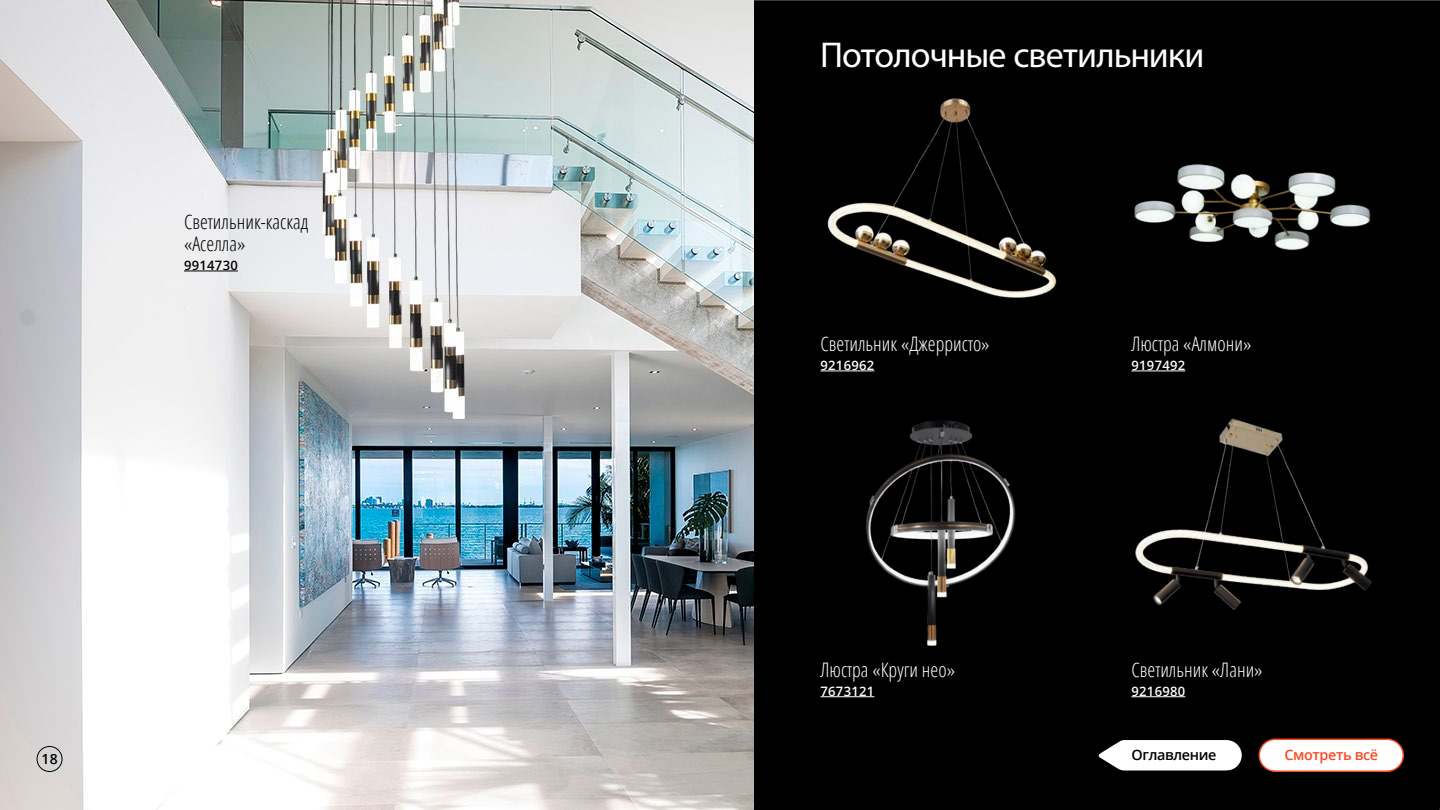
<style>
.page{position:relative;width:1440px;height:810px;background:#fff}
.page>*{position:absolute;margin:0;border:0;box-sizing:border-box;transform-origin:0 0}
.t1{font:36px "Myriad Pro";letter-spacing:-.025em;color:#fff}
.t2{font:300 condensed 20px "Open Sans";color:#fff}
.t3{font:300 condensed 20px/22px "Open Sans";color:#000}
.t4{font:600 14.4px "Open Sans";letter-spacing:-.025em;color:#fc4823}
.t5{font:600 14.4px "Open Sans";letter-spacing:-.025em;color:#000}
.t6{font:600 14px "Open Sans";color:#000}
.t7{font:600 13px "Open Sans";letter-spacing:.025em;color:#fff}
.t8{font:600 13px "Open Sans";letter-spacing:.025em;color:#000}
</style>
<div class="page">
<img style="left:0;top:0;width:754px;height:810px">
<div style="left:754px;top:1px;width:686px;height:808px;background:#000"></div>
<img style="left:827px;top:98px;width:230px;height:200px">
<img style="left:866px;top:420px;width:150px;height:226px">
<img style="left:1134px;top:164px;width:237px;height:87px">
<img style="left:1135px;top:418px;width:237px;height:192px">
<hr style="left:821px;top:371px;width:53px;height:1px;background:#fff">
<hr style="left:821px;top:696px;width:53px;height:1px;background:#fff">
<hr style="left:1131px;top:371px;width:54px;height:1px;background:#fff">
<hr style="left:1131px;top:696px;width:54px;height:1px;background:#fff">
<hr style="left:184px;top:271px;width:54px;height:1px;background:#000">
<div style="left:1259px;top:739px;width:144px;height:32px;background:#fff;border-radius:16px"></div>
<div style="left:1258px;top:739px;width:146px;height:33px;border:2px solid #fc4823;border-radius:16px"></div>
<div style="left:37px;top:746px;width:26px;height:26px;border:1px solid #000;border-radius:50%"></div>
<svg style="left:1098px;top:740px;width:144px;height:31px;background:#d7d7d7"></svg>
<div style="left:1125px;top:749px;width:98px;height:11px;background:#fff"></div>
<p class="t3" style="left:184px;top:210px;width:126px">Светильник-каскад «Аселла»</p>
<p class="t8" style="left:184px;top:256px;width:55px">9914730</p>
<h1 class="t1" style="left:820px;top:33px;width:386px">Потолочные светильники</h1>
<p class="t2" style="left:820px;top:330px;width:171px">Светильник «Джерристо»</p>
<p class="t2" style="left:1131px;top:330px;width:121px">Люстра «Алмони»</p>
<p class="t7" style="left:821px;top:356px;width:55px">9216962</p>
<p class="t7" style="left:1131px;top:356px;width:55px">9197492</p>
<p class="t2" style="left:820px;top:656px;width:136px">Люстра «Круги нео»</p>
<p class="t2" style="left:1131px;top:656px;width:133px">Светильник «Лани»</p>
<p class="t7" style="left:821px;top:682px;width:55px">7673121</p>
<p class="t7" style="left:1131px;top:682px;width:55px">9216980</p>
<p class="t6" style="left:41px;top:749px;width:18px">18</p>
<p class="t5" style="left:1132px;top:745px;width:86px">Оглавление</p>
<p class="t4" style="left:1284px;top:745px;width:95px">Смотреть всё</p>
</div>
